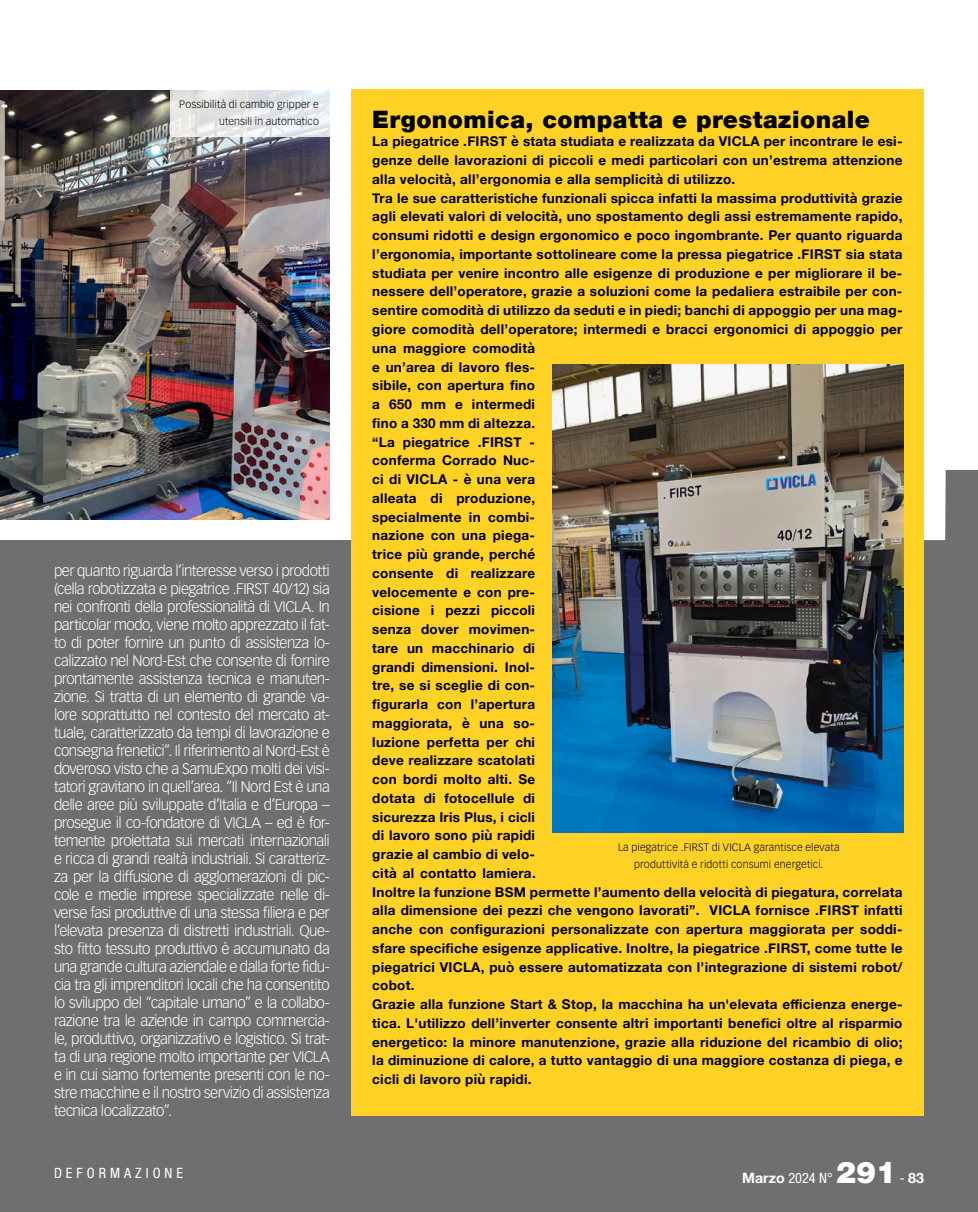
<style>
.page{position:relative;width:978px;height:1212px;background:#fff}
.page>*{position:absolute;margin:0;border:0;box-sizing:border-box;transform-origin:0 0}
.t1{font:900 24px "Helvetica Neue";letter-spacing:.02em;color:#000}
.t2{font:300 15px/18px "Vectora LT Pro";letter-spacing:-.035em;color:#fff;text-align:justify}
.t3{font:700 14.25px "Helvetica Neue";color:#fff}
.t4{font:condensed 14.25px "Helvetica Neue";letter-spacing:.28em;color:#fff}
.t5{font:700 13.5px/18.8px "Helvetica Neue";letter-spacing:.02em;color:#000}
.t6{font:300 10.65px/16.6px "Vectora LT Pro";letter-spacing:.015em;color:#000;text-align:center}
.t7{font:300 10.5px/16.5px "Vectora LT Pro";letter-spacing:.015em;color:#000;text-align:right}
.s1{font-weight:400;font-stretch:condensed}
.s2{font-weight:900;font-size:30px}
</style>
<div class="page">
<div style="left:0;top:470px;width:978px;height:742px;background:#706f6f"></div>
<div style="left:0;top:77px;width:351px;height:463px;background:#fff"></div>
<img style="left:0;top:90px;width:330px;height:430px">
<div style="left:351px;top:89px;width:573px;height:1027px;background:#ffd225"></div>
<img style="left:552px;top:364px;width:351px;height:468px">
<svg style="left:170px;top:90px;width:160px;height:47px;fill:#e5e6e7"></svg>
<p class="t7" style="left:179px;top:96px;width:141px">Possibilità di cambio gripper e utensili in automatico</p>
<p class="t2" style="left:54px;top:562px;width:277px">per quanto riguarda l’interesse verso i prodotti (cella robotizzata e piegatrice .FIRST 40/12) sia nei confronti della professionalità di VICLA. In particolar modo, viene molto apprezzato il fat&shy;to di poter fornire un punto di assistenza lo&shy;calizzato nel Nord-Est che consente di fornire prontamente assistenza tecnica e manuten&shy;zione. Si tratta di un elemento di grande va&shy;lore soprattutto nel contesto del mercato at&shy;tuale, caratterizzato da tempi di lavorazione e consegna frenetici”. Il riferimento al Nord-Est è doveroso visto che a SamuExpo molti dei visi&shy;tatori gravitano in quell’area. “Il Nord Est è una delle aree più sviluppate d’Italia e d’Europa – prosegue il co-fondatore di VICLA – ed è for&shy;temente proiettata sui mercati internazionali e ricca di grandi realtà industriali. Si caratteriz&shy;za per la diffusione di agglomerazioni di pic&shy;cole e medie imprese specializzate nelle di&shy;verse fasi produttive di una stessa filiera e per l’elevata presenza di distretti industriali. Que&shy;sto fitto tessuto produttivo è accumunato da una grande cultura aziendale e dalla forte fidu&shy;cia tra gli imprenditori locali che ha consentito lo sviluppo del “capitale umano” e la collabo&shy;razione tra le aziende in campo commercia&shy;le, produttivo, organizzativo e logistico. Si trat&shy;ta di una regione molto importante per VICLA e in cui siamo fortemente presenti con le no&shy;stre macchine e il nostro servizio di assistenza tecnica localizzato”.</p>
<h1 class="t1" style="left:372px;top:105px;width:499px">Ergonomica, compatta e prestazionale</h1>
<p class="t5" style="left:372px;top:133px;width:532px">La piegatrice .FIRST è stata studiata e realizzata da VICLA per incontrare le esi&shy;genze delle lavorazioni di piccoli e medi particolari con un’estrema attenzione alla velocità, all’ergonomia e alla semplicità di utilizzo.<br>Tra le sue caratteristiche funzionali spicca infatti la massima produttività grazie agli elevati valori di velocità, uno spostamento degli assi estremamente rapido, consumi ridotti e design ergonomico e poco ingombrante. Per quanto riguarda l’ergonomia, importante sottolineare come la pressa piegatrice .FIRST sia stata studiata per venire incontro alle esigenze di produzione e per migliorare il be&shy;nessere dell’operatore, grazie a soluzioni come la pedaliera estraibile per con&shy;sentire comodità di utilizzo da seduti e in piedi; banchi di appoggio per una mag&shy;giore comodità dell’operatore; intermedi e bracci ergonomici di appoggio per una maggiore comodità<br>e un’area di lavoro fles-<br>sibile, con apertura fino<br>a 650 mm e intermedi<br>fino a 330 mm di altezza.<br>“La piegatrice .FIRST -<br>conferma Corrado Nuc-<br>ci di VICLA - è una vera<br>alleata di produzione,<br>specialmente in combi-<br>nazione con una piega-<br>trice più grande, perché<br>consente di realizzare<br>velocemente e con pre-<br>cisione i pezzi piccoli<br>senza dover movimen-<br>tare un macchinario di<br>grandi dimensioni. Inol-<br>tre, se si sceglie di con-<br>figurarla con l’apertura<br>maggiorata, è una so-<br>luzione perfetta per chi<br>deve realizzare scatolati<br>con bordi molto alti. Se<br>dotata di fotocellule di<br>sicurezza Iris Plus, i cicli<br>di lavoro sono più rapidi<br>grazie al cambio di velo-<br>cità al contatto lamiera.<br>Inoltre la funzione BSM permette l’aumento della velocità di piegatura, correlata alla dimensione dei pezzi che vengono lavorati”. VICLA fornisce .FIRST infatti anche con configurazioni personalizzate con apertura maggiorata per soddi&shy;sfare specifiche esigenze applicative. Inoltre, la piegatrice .FIRST, come tutte le piegatrici VICLA, può essere automatizzata con l’integrazione di sistemi robot/ cobot.<br>Grazie alla funzione Start &amp; Stop, la macchina ha un'elevata efficienza energe&shy;tica. L'utilizzo dell’inverter consente altri importanti benefici oltre al risparmio energetico: la minore manutenzione, grazie alla riduzione del ricambio di olio; la diminuzione di calore, a tutto vantaggio di una maggiore costanza di piega, e cicli di lavoro più rapidi.</p>
<p class="t6" style="left:618px;top:839px;width:223px">La piegatrice .FIRST di VICLA garantisce elevata produttività e ridotti consumi energetici.</p>
<p class="t4" style="left:54px;top:1164px;width:131px">DEFORMAZIONE</p>
<p class="t3" style="left:742px;top:1167px;width:183px">Marzo <span class="s1">2024 N°</span> <span class="s2">291</span> <span class="s1">-</span> 83</p>
</div>
